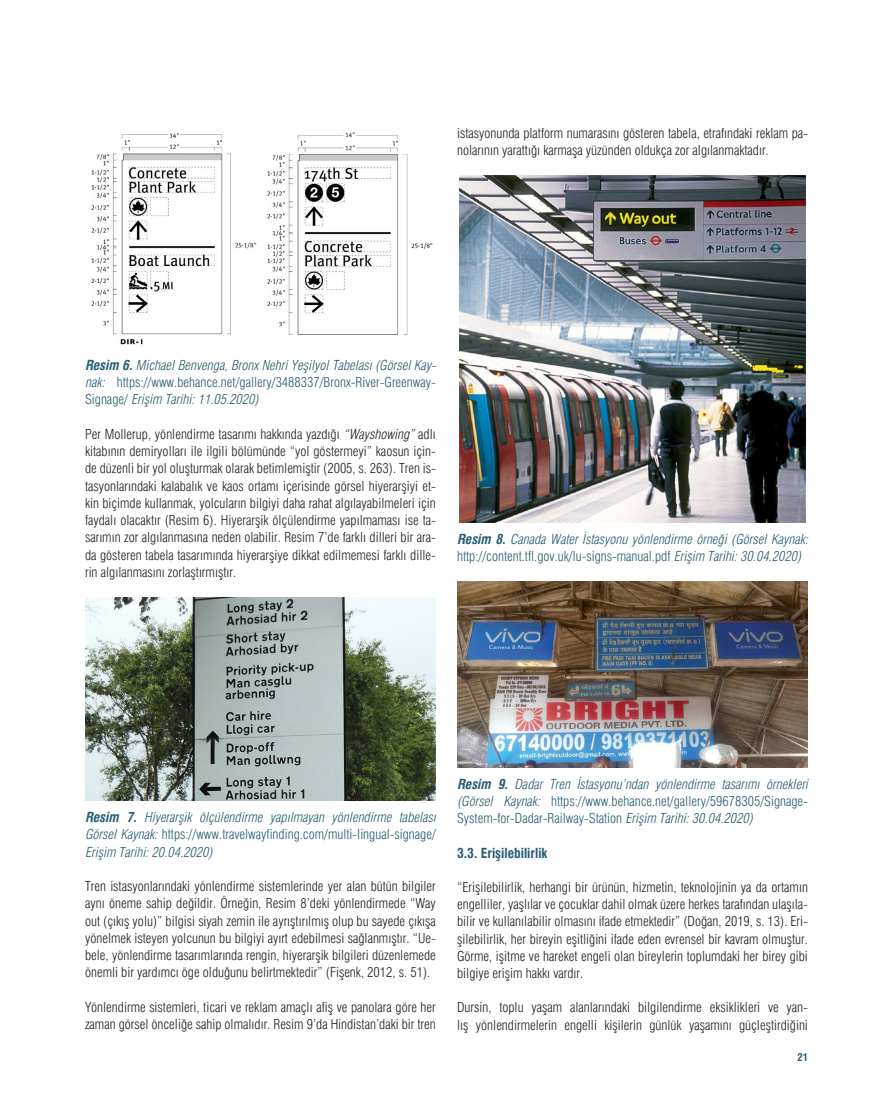
<style>
.page{position:relative;width:893px;height:1106px;background:#fff}
.page>*{position:absolute;margin:0;border:0;box-sizing:border-box;transform-origin:0 0}
.t1{font:13.5px/17.2px "Swiss Light Cond";color:#231f20;text-align:justify}
.t2{font:italic 13.5px/17.2px "Swiss Light Cond";color:#255d75}
.t3{font:700 condensed 13.5px "Swiss";color:#255d75}
.t4{font:700 condensed 10.5px "Swiss";color:#255d75}
.s1{font-family:"Swiss";font-weight:700;font-stretch:condensed}
.s2{font-style:normal}
.s3{font-style:italic}
</style>
<div class="page">
<img style="left:91px;top:132px;width:342px;height:213px">
<img style="left:85px;top:597px;width:351px;height:203px">
<img style="left:459px;top:175px;width:347px;height:347px">
<img style="left:457px;top:581px;width:351px;height:186px">
<p class="t1" style="left:457px;top:124px;width:352px">istasyonunda platform numarasını gösteren tabela, etrafındaki reklam pa&shy;nolarının yarattığı karmaşa yüzünden oldukça zor algılanmaktadır.</p>
<p class="t2" style="left:85px;top:356px;width:356px"><span class="s1">Resim 6.</span>MichaelBenvenga,BronxNehriYeşilyolTabelası(GörselKay&shy;nak: <span class="s2">https://www.behance.net/gallery/3488337/Bronx-River-Greenway-<br>S i g n a g e /</span> Erişim Tarihi:11.05.2020)</p>
<p class="t1" style="left:85px;top:425px;width:352px">Per Mollerup, yönlendirme tasarımı hakkında yazdığı <span class="s3">“Wayshowing”</span>adlı kitabının demiryolları ile ilgili bölümünde “yol göstermeyi” kaosun için&shy;de düzenli bir yol oluşturmak olarak betimlemiştir (2005, s. 263). Tren is&shy;tasyonlarındaki kalabalık ve kaos ortamı içerisinde görsel hiyerarşiyi et&shy;kin biçimde kullanmak, yolcuların bilgiyi daha rahat algılayabilmeleri için faydalı olacaktır (Resim 6). Hiyerarşik ölçülendirme yapılmaması ise ta&shy;sarımın zor algılanmasına neden olabilir. Resim 7’de farklı dilleri bir ara&shy;da gösteren tabela tasarımında hiyerarşiye dikkat edilmemesi farklı dille&shy;rin algılanmasını zorlaştırmıştır.</p>
<p class="t2" style="left:457px;top:530px;width:356px"><span class="s1">Resim 8.</span> Canada Water İstasyonu yönlendirme örneği (Görsel Kaynak: <span class="s2">http://content.tfl.gov.uk/lu-signs-manual.pdf</span> Erişim Tarihi:30.04.2020)</p>
<p class="t2" style="left:85px;top:808px;width:356px"><span class="s1">Resim 7.</span> Hiyerarşik ölçülendirme yapılmayan yönlendirme tabelası<br>Görsel Kaynak: <span class="s2">https://www.travelwayfinding.com/multi-lingual-signage/<br></span>Erişim Tarihi:20.04.2020)</p>
<p class="t1" style="left:85px;top:877px;width:352px">Tren istasyonlarındaki yönlendirme sistemlerinde yer alan bütün bilgiler aynı öneme sahip değildir. Örneğin, Resim 8’deki yönlendirmede “Way out (çıkış yolu)” bilgisi siyah zemin ile ayrıştırılmış olup bu sayede çıkışa yönelmek isteyen yolcunun bu bilgiyi ayırt edebilmesi sağlanmıştır. “Ue&shy;bele, yönlendirme tasarımlarında rengin, hiyerarşik bilgileri düzenlemede önemli bir yardımcı öge olduğunu belirtmektedir” (Fişenk, 2012, s. 51).</p>
<p class="t1" style="left:85px;top:998px;width:352px">Yönlendirme sistemleri, ticari ve reklam amaçlı afiş ve panolara göre her zaman görsel önceliğe sahip olmalıdır. Resim 9’da Hindistan’daki bir tren</p>
<p class="t2" style="left:457px;top:775px;width:356px"><span class="s1">Resim 9.</span> Dadar Tren İstasyonu’ndan yönlendirme tasarımı örnekleri (Görsel Kaynak: <span class="s2">https://www.behance.net/gallery/59678305/Signage-<br>System-for-Dadar-Railway-Station</span> Erişim Tarihi:30.04.2020)</p>
<p class="t3" style="left:457px;top:844px;width:92px">3.3. Erişilebilirlik</p>
<p class="t1" style="left:457px;top:878px;width:352px">“Erişilebilirlik, herhangi bir ürünün, hizmetin, teknolojinin ya da ortamın engelliler, yaşlılar ve çocuklar dahil olmak üzere herkes tarafından ulaşıla&shy;bilir ve kullanılabilir olmasını ifade etmektedir” (Doğan, 2019, s. 13). Eri&shy;şilebilirlik, her bireyin eşitliğini ifade eden evrensel bir kavram olmuştur.<br>Görme, işitme ve hareket engeli olan bireylerin toplumdaki her birey gibi bilgiye erişim hakkı vardır.</p>
<p class="t1" style="left:457px;top:998px;width:352px">Dursin, toplu yaşam alanlarındaki bilgilendirme eksiklikleri ve yan&shy;lış yönlendirmelerin engelli kişilerin günlük yaşamını güçleştirdiğini</p>
<p class="t4" style="left:797px;top:1050px;width:12px">21</p>
</div>
